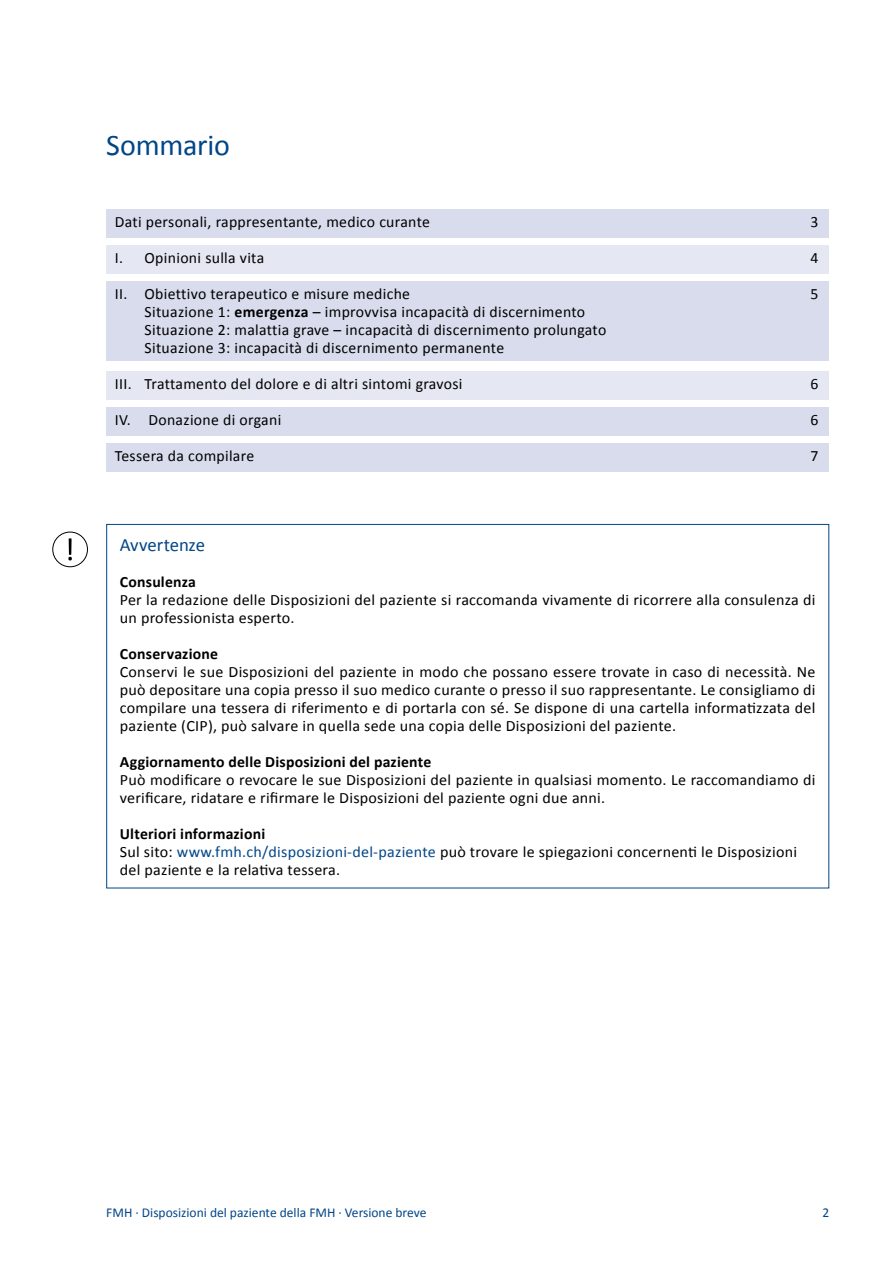
<style>
.page{position:relative;width:893px;height:1263px;background:#fff}
.page>*{position:absolute;margin:0;border:0;box-sizing:border-box;transform-origin:0 0}
.t1{font:30px "Calibri";letter-spacing:-.005em;color:#004687}
.SBR_H2_Hinweise{font:18.75px "Calibri";letter-spacing:-.01em;color:#004687}
.GT{font:15.75px/18px "Calibri";letter-spacing:.015em;color:#000}
.SBR_H3_10_5Bold-LW10{font:700 15.75px "Calibri";letter-spacing:.015em;color:#000}
.t2{font:13.5px "Calibri";color:#004687}
.s1{font-weight:700}
.s2{color:#004687}
</style>
<div class="page">
<div style="left:106px;top:209px;width:723px;height:28px;background:#d8dced"></div>
<div style="left:106px;top:245px;width:723px;height:28px;background:#e5e8f3"></div>
<div style="left:106px;top:281px;width:723px;height:79px;background:#d8dced"></div>
<div style="left:106px;top:371px;width:723px;height:28px;background:#e5e8f3"></div>
<div style="left:106px;top:407px;width:723px;height:28px;background:#d8dced"></div>
<div style="left:106px;top:443px;width:723px;height:28px;background:#d8dced"></div>
<svg style="left:68px;top:538px;width:4px;height:22px"></svg>
<div style="left:52px;top:532px;width:36px;height:35px;border:1px solid #000;border-radius:50%"></div>
<h1 class="t1" style="left:106px;top:124px;width:125px">Sommario</h1>
<p class="GT" style="left:115px;top:212px;width:317px">Dati personali, rappresentante, medico curante</p>
<p class="GT" style="left:811px;top:212px;width:9px">3</p>
<p class="GT" style="left:115px;top:248px;width:151px">I. Opinioni sulla vita</p>
<p class="GT" style="left:811px;top:248px;width:9px">4</p>
<p class="GT" style="left:115px;top:284px;width:297px">II. Obiettivo terapeutico e misure mediche</p>
<p class="GT" style="left:811px;top:284px;width:9px">5</p>
<p class="GT" style="left:145px;top:302px;width:442px">Situazione 1: <span class="s1">emergenza</span> – improvvisa incapacità di discernimento</p>
<p class="GT" style="left:145px;top:320px;width:463px">Situazione 2: malattia grave – incapacità di discernimento prolungato</p>
<p class="GT" style="left:145px;top:338px;width:361px">Situazione 3: incapacità di discernimento permanente</p>
<p class="GT" style="left:115px;top:374px;width:349px">III. Trattamento del dolore e di altri sintomi gravosi</p>
<p class="GT" style="left:811px;top:374px;width:9px">6</p>
<p class="GT" style="left:115px;top:410px;width:168px">IV. Donazione di organi</p>
<p class="GT" style="left:811px;top:410px;width:9px">6</p>
<p class="GT" style="left:115px;top:446px;width:141px">Tessera da compilare</p>
<p class="GT" style="left:811px;top:446px;width:9px">7</p>
<h2 class="SBR_H2_Hinweise" style="left:120px;top:532px;width:87px">Avvertenze</h2>
<h3 class="SBR_H3_10_5Bold-LW10" style="left:120px;top:570px;width:78px">Consulenza</h3>
<p class="GT" style="left:120px;top:590px;width:697px">Per la redazione delle Disposizioni del paziente si raccomanda vivamente di ricorrere alla consulenza di un professionista esperto.</p>
<h3 class="SBR_H3_10_5Bold-LW10" style="left:120px;top:642px;width:100px">Conservazione</h3>
<p class="GT" style="left:120px;top:662px;width:697px;text-align:justify">Conservi le sue Disposizioni del paziente in modo che possano essere trovate in caso di necessità. Ne può depositare una copia presso il suo medico curante o presso il suo rappresentante. Le consigliamo di compilare una tessera di riferimento e di portarla con sé. Se dispone di una cartella informatizzata del paziente (CIP), può salvare in quella sede una copia delle Disposizioni del paziente.</p>
<h3 class="SBR_H3_10_5Bold-LW10" style="left:120px;top:750px;width:313px">Aggiornamento delle Disposizioni del paziente</h3>
<p class="GT" style="left:120px;top:770px;width:697px">Può modificare o revocare le sue Disposizioni del paziente in qualsiasi momento. Le raccomandiamo di verificare, ridatare e rifirmare le Disposizioni del paziente ogni due anni.</p>
<h3 class="SBR_H3_10_5Bold-LW10" style="left:120px;top:822px;width:147px">Ulteriori informazioni</h3>
<p class="GT" style="left:120px;top:842px;width:679px">Sul sito: <span class="s2">www.fmh.ch/disposizioni-del-paziente</span> può trovare le spiegazioni concernenti le Disposizioni del paziente e la relativa tessera.</p>
<p class="t2" style="left:106px;top:1203px;width:322px">FMH · Disposizioni del paziente della FMH · Versione breve</p>
<p class="t2" style="left:822px;top:1203px;width:8px">2</p>
</div>
